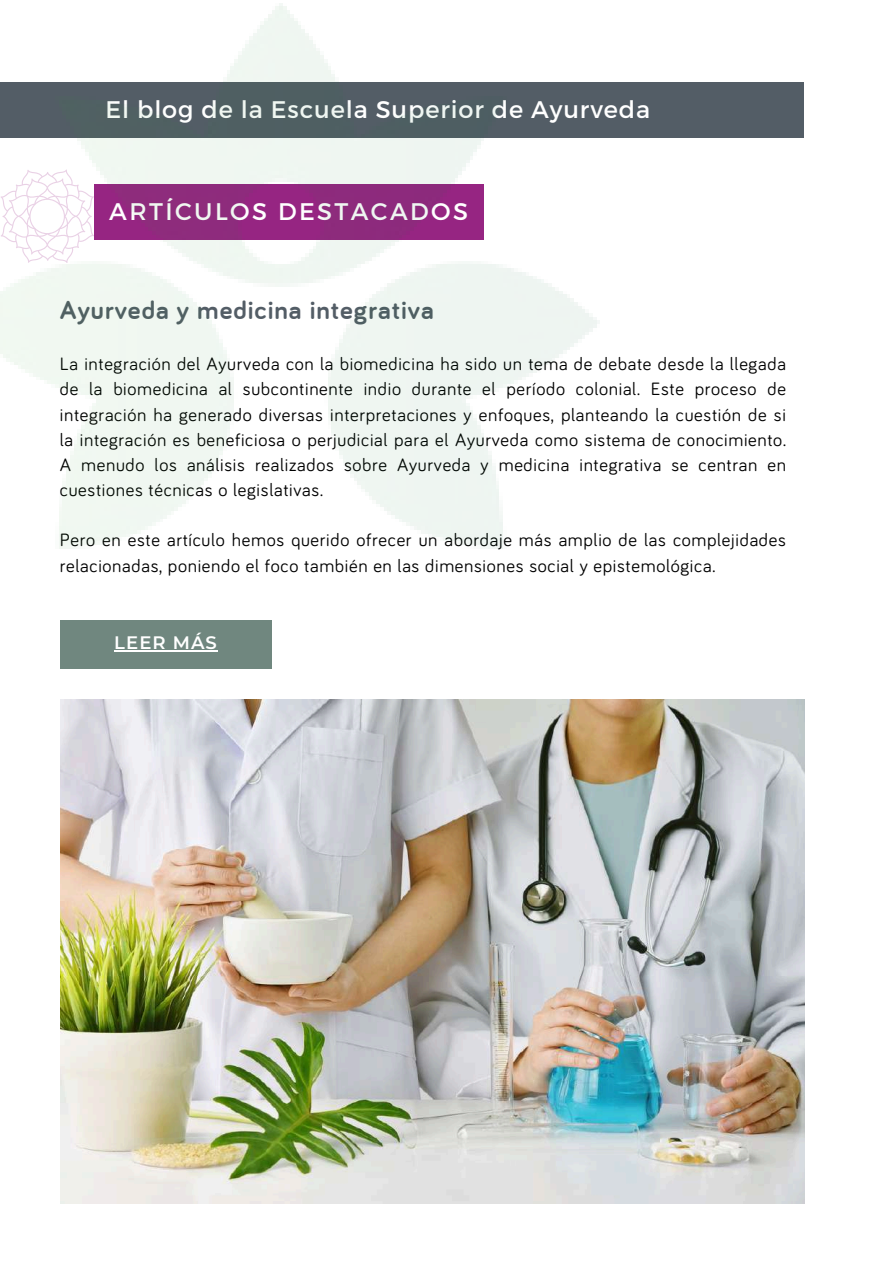
<style>
.page{position:relative;width:894px;height:1264px;background:#fff}
.page>*{position:absolute;margin:0;border:0;box-sizing:border-box;transform-origin:0 0}
.t1{font:700 27px "Bariol";letter-spacing:.04em;color:#535d66}
.t2{font:24px "Montserrat";letter-spacing:.035em;color:#fff}
.t3{font:24px "Montserrat";letter-spacing:.1em;color:#fff}
.t4{font:18.45px/25.2px "Bariol";letter-spacing:.035em;color:#000;text-align:justify}
.t5{font:600 18px "Montserrat";letter-spacing:.06em;color:#fff}
</style>
<div class="page">
<img style="left:60px;top:699px;width:744px;height:504px">
<div style="left:0;top:82px;width:803px;height:56px;background:#535d66"></div>
<div style="left:60px;top:620px;width:211px;height:48px;background:#70877f"></div>
<img style="left:0;top:3px;width:597px;height:546px">
<hr style="left:114px;top:650px;width:104px;height:1px;background:#fff">
<h2 class="t2" style="left:105px;top:94px;width:546px">El blog de la Escuela Superior de Ayurveda</h2>
<h2 class="t3" style="left:109px;top:196px;width:360px">ARTÍCULOS DESTACADOS</h2>
<h1 class="t1" style="left:60px;top:291px;width:375px">Ayurveda y medicina integrativa</h1>
<p class="t4" style="left:60px;top:352px;width:727px">La integración del Ayurveda con la biomedicina ha sido un tema de debate desde la llegada de la biomedicina al subcontinente indio durante el período colonial. Este proceso de integración ha generado diversas interpretaciones y enfoques, planteando la cuestión de si la integración es beneficiosa o perjudicial para el Ayurveda como sistema de conocimiento.<br>A menudo los análisis realizados sobre Ayurveda y medicina integrativa se centran en cuestiones técnicas o legislativas.</p>
<p class="t4" style="left:60px;top:528px;width:727px">Pero en este artículo hemos querido ofrecer un abordaje más amplio de las complejidades relacionadas, poniendo el foco también en las dimensiones social y epistemológica.</p>
<p class="t5" style="left:114px;top:631px;width:104px">LEER MÁS</p>
</div>
